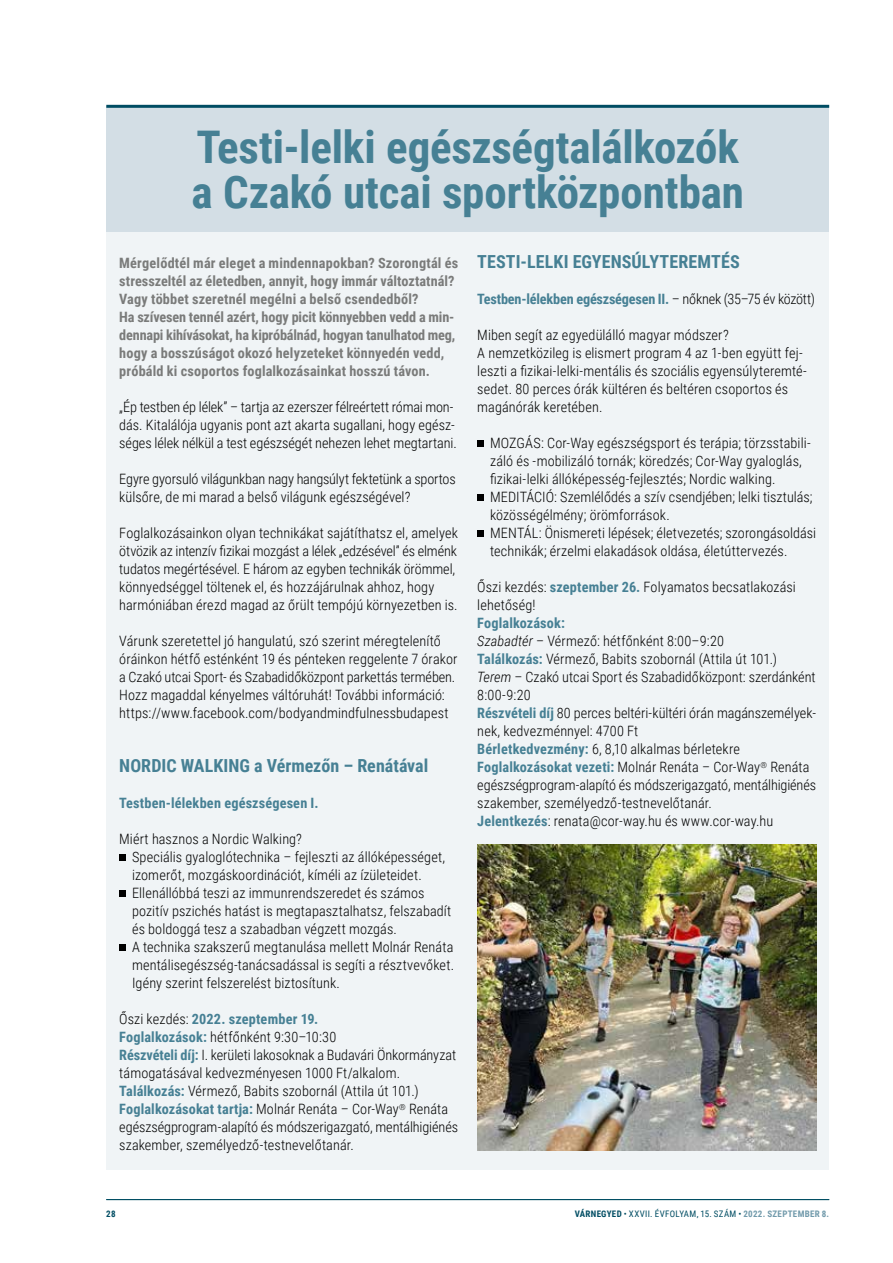
<style>
.page{position:relative;width:893px;height:1263px;background:#fff}
.page>*{position:absolute;margin:0;border:0;box-sizing:border-box;transform-origin:0 0}
.t1{font:700 45px/45px "Roboto Condensed";letter-spacing:-.005em;color:#468094}
.t2{font:700 18px "Roboto Condensed";letter-spacing:.005em;color:#468094}
.t3{font:300 14.25px/18px "Roboto Condensed";letter-spacing:.005em;color:#000}
.t4{font:700 14.25px/18px "Roboto Condensed";letter-spacing:.005em;color:#7a7b7a}
.t5{font:700 14.25px "Roboto Condensed";letter-spacing:-.005em;color:#468094}
.t6{font:9px "Roboto Condensed";letter-spacing:.04em;color:#004d63}
.t7{font:700 9px "Roboto Condensed";color:#004d63}
.s1{font-weight:700;color:#468094}
.s2{font-weight:300;color:#000}
.s3{font-style:italic}
.s4{font-weight:700}
.s5{font-weight:700;color:#719aab}
</style>
<div class="page">
<hr style="left:106px;top:1199px;width:723px;height:1px;background:#004d63">
<div style="left:106px;top:124px;width:723px;height:1045px;background:#f0f4f6"></div>
<div style="left:106px;top:107px;width:723px;height:125px;background:#d3dee5"></div>
<div style="left:119px;top:854px;width:7px;height:7px;background:#000"></div>
<div style="left:119px;top:890px;width:7px;height:7px;background:#000"></div>
<div style="left:119px;top:944px;width:7px;height:7px;background:#000"></div>
<div style="left:477px;top:440px;width:7px;height:7px;background:#000"></div>
<div style="left:477px;top:494px;width:7px;height:7px;background:#000"></div>
<div style="left:477px;top:530px;width:7px;height:7px;background:#000"></div>
<hr style="left:106px;top:105px;width:723px;height:3px;background:#004d63">
<img style="left:477px;top:844px;width:339px;height:306px">
<h1 class="t1" style="left:192px;top:123px;width:554px">Testi-lelki egészségtalálkozók a Czakó utcai sportközpontban</h1>
<p class="t4" style="left:119px;top:254px;width:340px">Mérgelődtél már eleget a mindennapokban? Szorongtál és stresszeltél az életedben, annyit, hogy immár változtatnál?<br>Vagy többet szeretnél megélni a belső csendedből?<br>Ha szívesen tennél azért, hogy picit könnyebben vedd a min&shy;dennapi kihívásokat, ha kipróbálnád, hogyan tanulhatod meg, hogy a bosszúságot okozó helyzeteket könnyedén vedd, próbáld ki csoportos foglalkozásainkat hosszú távon.</p>
<p class="t3" style="left:119px;top:398px;width:339px">„Ép testben ép lélek” – tartja az ezerszer félreértett római mon&shy;dás. Kitalálója ugyanis pont azt akarta sugallani, hogy egész&shy;séges lélek nélkül a test egészségét nehezen lehet megtartani.</p>
<p class="t3" style="left:119px;top:470px;width:338px">Egyre gyorsuló világunkban nagy hangsúlyt fektetünk a sportos külsőre, de mi marad a belső világunk egészségével?</p>
<p class="t3" style="left:119px;top:524px;width:340px">Foglalkozásainkon olyan technikákat sajátíthatsz el, amelyek ötvözik az intenzív fizikai mozgást a lélek „edzésével” és elménk tudatos megértésével. E három az egyben technikák örömmel, könnyedséggel töltenek el, és hozzájárulnak ahhoz, hogy harmóniában érezd magad az őrült tempójú környezetben is.</p>
<p class="t3" style="left:119px;top:632px;width:340px">Várunk szeretettel jó hangulatú, szó szerint méregtelenítő óráinkon hétfő esténként 19 és pénteken reggelente 7 órakor a Czakó utcai Sport- és Szabadidőközpont parkettás termében.<br>Hozz magaddal kényelmes váltóruhát! További információ: https://www.facebook.com/bodyandmindfulnessbudapest</p>
<p class="t2" style="left:119px;top:753px;width:310px">NORDIC WALKING a Vérmezőn – Renátával</p>
<p class="t5" style="left:119px;top:793px;width:201px">Testben-lélekben egészségesen I.</p>
<p class="t3" style="left:132px;top:830px;width:324px;text-indent:-13px">Miért hasznos a Nordic Walking?<br>Speciális gyaloglótechnika – fejleszti az állóképességet, izomerőt, mozgáskoordinációt, kíméli az ízületeidet.<br>Ellenállóbbá teszi az immunrendszeredet és számos pozitív pszichés hatást is megtapasztalhatsz, felszabadít és boldoggá tesz a szabadban végzett mozgás.<br>A technika szakszerű megtanulása mellett Molnár Renáta mentálisegészség-tanácsadással is segíti a résztvevőket.<br>Igény szerint felszerelést biztosítunk.</p>
<p class="t3" style="left:119px;top:1010px;width:340px">Őszi kezdés: <span class="s1">2022. szeptember 19.<br>Foglalkozások:</span> hétfőnként 9:30–10:30<br><span class="s1">Részvételi díj:</span> I. kerületi lakosoknak a Budavári Önkormányzat támogatásával kedvezményesen 1000 Ft/alkalom.<br><span class="s1">Találkozás:</span> Vérmező, Babits szobornál (Attila út 101.)<br><span class="s1">Foglalkozásokat tartja:</span> Molnár Renáta – Cor-Way<sup>®</sup> Renáta egészségprogram-alapító és módszerigazgató, mentálhigiénés szakember, személyedző-testnevelőtanár.</p>
<p class="t2" style="left:477px;top:249px;width:264px">TESTI-LELKI EGYENSÚLYTEREMTÉS</p>
<p class="t5" style="left:477px;top:289px;width:339px">Testben-lélekben egészségesen II. <span class="s2">– nőknek (35–75 év között)</span></p>
<p class="t3" style="left:477px;top:326px;width:331px">Miben segít az egyedülálló magyar módszer?<br>A nemzetközileg is elismert program 4 az 1-ben együtt fej&shy;leszti a fizikai-lelki-mentális és szociális egyensúlyteremté&shy;sedet. 80 perces órák kültéren és beltéren csoportos és magánórák keretében.</p>
<p class="t3" style="left:490px;top:434px;width:328px">MOZGÁS: Cor-Way egészségsport és terápia; törzsstabili&shy;záló és -mobilizáló tornák; köredzés; Cor-Way gyaloglás, fizikai-lelki állóképesség-fejlesztés; Nordic walking.<br>MEDITÁCIÓ: Szemlélődés a szív csendjében; lelki tisztulás; közösségélmény; örömforrások.<br>MENTÁL: Önismereti lépések; életvezetés; szorongásoldási technikák; érzelmi elakadások oldása, életúttervezés.</p>
<p class="t3" style="left:477px;top:578px;width:320px">Őszi kezdés: <span class="s1">szeptember 26.</span> Folyamatos becsatlakozási lehetőség!</p>
<p class="t3" style="left:477px;top:614px;width:340px"><span class="s1">Foglalkozások:<br></span><span class="s3">Szabadtér</span> – Vérmező: hétfőnként 8:00–9:20<br><span class="s1">Találkozás:</span> Vérmező, Babits szobornál (Attila út 101.)<br><span class="s3">Terem</span> – Czakó utcai Sport és Szabadidőközpont: szerdánként 8:00-9:20<br><span class="s1">Részvételi díj</span> 80 perces beltéri-kültéri órán magánszemélyek&shy;nek, kedvezménnyel: 4700 Ft<br><span class="s1">Bérletkedvezmény:</span> 6, 8,10 alkalmas bérletekre <span class="s1">Foglalkozásokat vezeti:</span> Molnár Renáta – Cor-Way<sup>®</sup> Renáta egészségprogram-alapító és módszerigazgató, mentálhigiénés szakember, személyedző-testnevelőtanár.<br><span class="s1">Jelentkezés</span>: renata@cor-way.hu és www.cor-way.hu</p>
<p class="t7" style="left:106px;top:1207px;width:11px">28</p>
<p class="t6" style="left:575px;top:1207px;width:256px"><span class="s4">VÁRNEGYED</span> • XXVII. ÉVFOLYAM, 15. SZÁM • <span class="s5">2022. SZEPTEMBER 8.</span></p>
</div>
